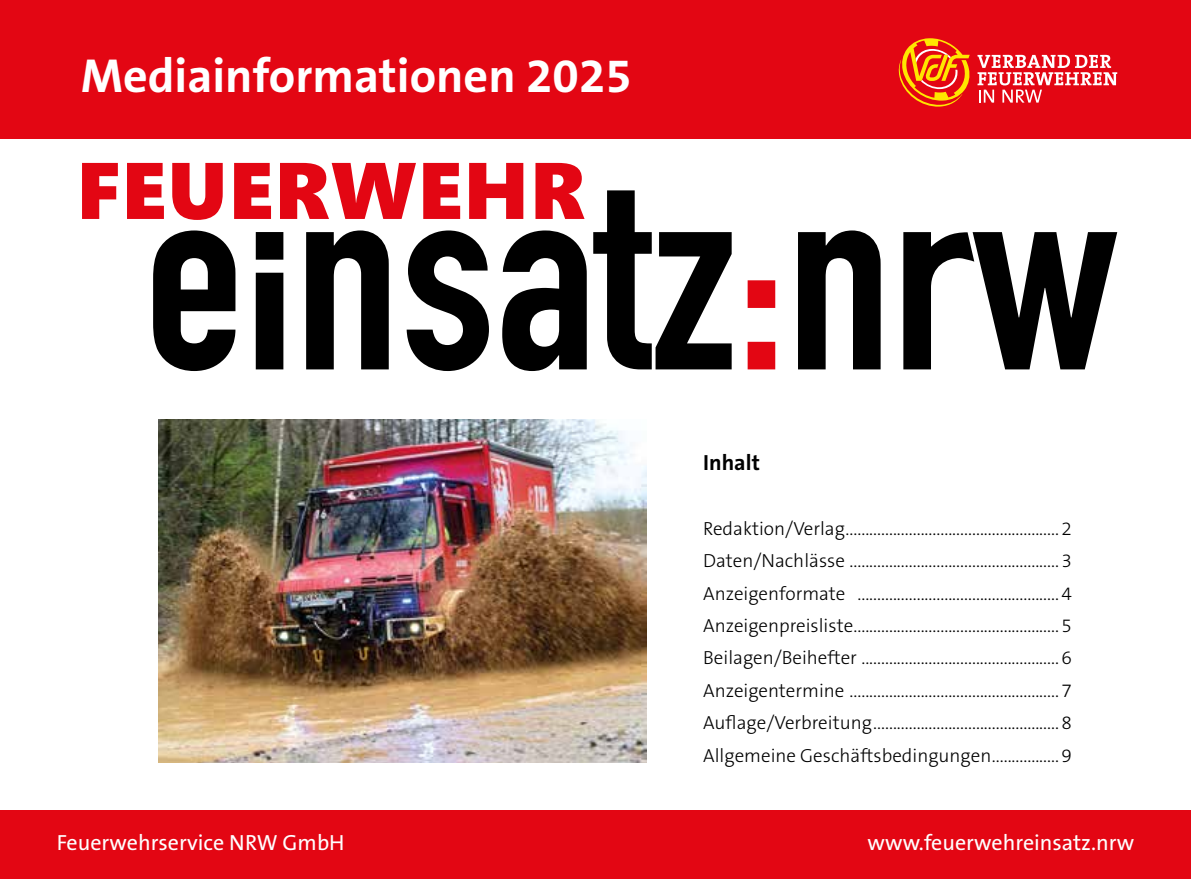
<style>
.page{position:relative;width:1191px;height:879px;background:#fff}
.page>*{position:absolute;margin:0;border:0;box-sizing:border-box;transform-origin:0 0}
.t1{font:900 80px "Segoe";letter-spacing:.01em;color:#e30613}
.t2{font:700 48px "The Sans B W7";color:#fff}
.t3{font:22px "The Sans B W5 Plain";color:#fff}
.t4{font:700 22px "The Sans B W7";color:#000}
.t5{font:300 19px/32.4px "The Sans B W3";color:#000;text-align:justify}
</style>
<div class="page">
<div style="left:0;top:811px;width:1191px;height:68px;background:#e30613"></div>
<div style="left:0;top:0;width:1191px;height:139px;background:#e30613"></div>
<svg style="left:977px;top:55px;width:140px;height:48px"></svg>
<svg style="left:898px;top:38px;width:72px;height:69px"></svg>
<svg style="left:747px;top:280px;width:28px;height:89px"></svg>
<svg style="left:153px;top:190px;width:578px;height:181px"></svg>
<svg style="left:798px;top:230px;width:319px;height:139px"></svg>
<img style="left:159px;top:420px;width:487px;height:343px">
<h2 class="t2" style="left:81px;top:45px;width:552px">Mediainformationen 2025</h2>
<h1 class="t1" style="left:76px;top:144px;width:510px">FEUERWEHR</h1>
<p class="t4" style="left:703px;top:448px;width:58px">Inhalt</p>
<p class="t5" style="left:703px;top:512px;width:370px">Redaktion/Verlag......................................................2<br>Daten/Nachlässe .....................................................3<br>Anzeigenformate ...................................................4<br>Anzeigenpreisliste....................................................5<br>Beilagen/Beihefter ..................................................6<br>Anzeigentermine .....................................................7<br>Auflage/Verbreitung...............................................8<br>Allgemeine Geschäftsbedingungen.................9</p>
<p class="t3" style="left:57px;top:828px;width:289px">Feuerwehrservice NRW GmbH</p>
<p class="t3" style="left:867px;top:828px;width:268px">www.feuerwehreinsatz.nrw</p>
</div>
